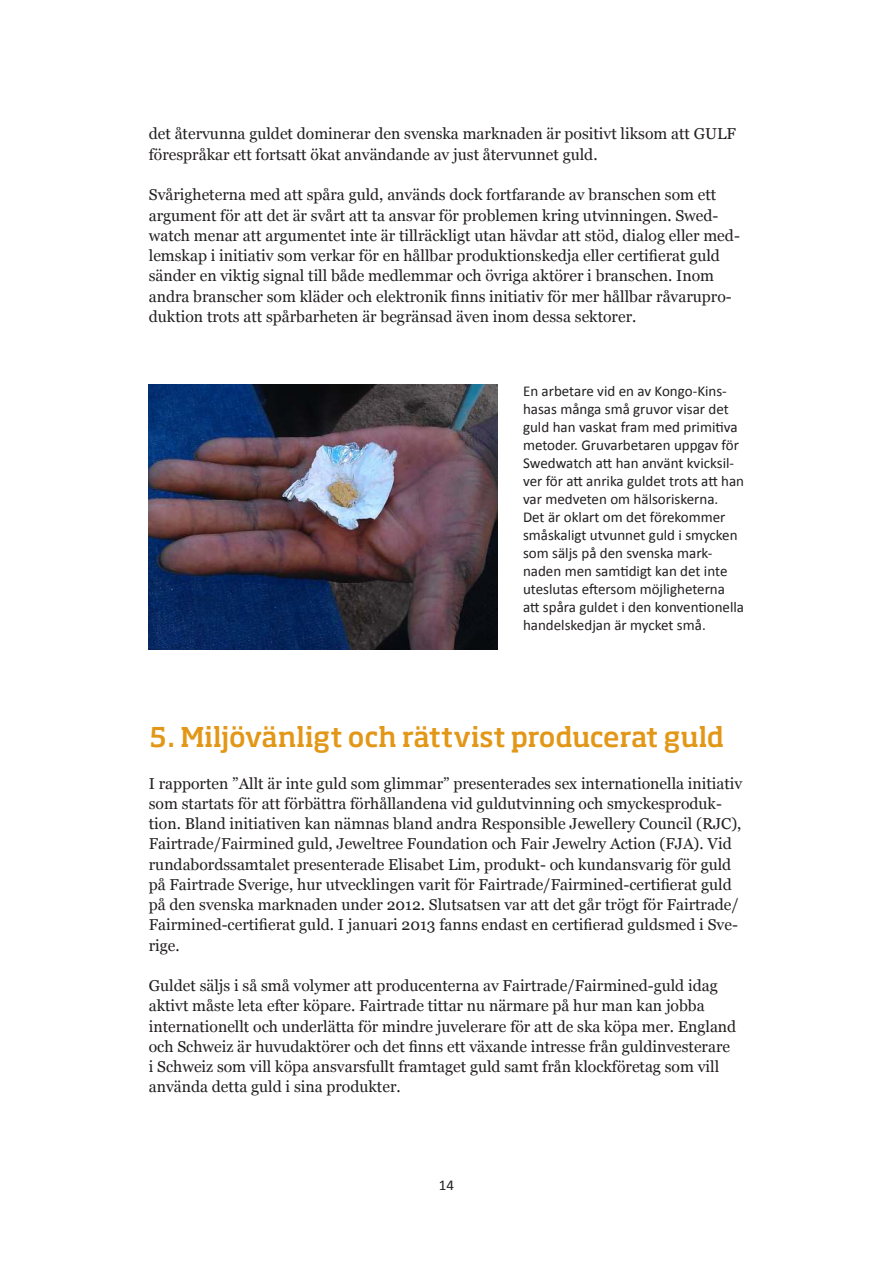
<style>
.page{position:relative;width:893px;height:1263px;background:#fff}
.page>*{position:absolute;margin:0;border:0;box-sizing:border-box;transform-origin:0 0}
.t1{font:500 27px "Soho Std";letter-spacing:-.005em;color:#e29717}
.t2{font:15.75px/20.2px "Georgia";color:#221f1f}
.t3{font:15px/18px "Calibri";color:#221f1f}
</style>
<div class="page">
<img style="left:149px;top:384px;width:349px;height:265px">
<p class="t2" style="left:149px;top:124px;width:589px">det återvunna guldet dominerar den svenska marknaden är positivt liksom att GULF förespråkar ett fortsatt ökat användande av just återvunnet guld.</p>
<p class="t2" style="left:149px;top:185px;width:593px">Svårigheterna med att spåra guld, används dock fortfarande av branschen som ett argument för att det är svårt att ta ansvar för problemen kring utvinningen. Swed&shy;watch menar att argumentet inte är tillräckligt utan hävdar att stöd, dialog eller med&shy;lemskap i initiativ som verkar för en hållbar produktionskedja eller certifierat guld sänder en viktig signal till både medlemmar och övriga aktörer i branschen. Inom andra branscher som kläder och elektronik finns initiativ för mer hållbar råvarupro&shy;duktion trots att spårbarheten är begränsad även inom dessa sektorer.</p>
<p class="t3" style="left:523px;top:382px;width:223px">En arbetare vid en av Kongo-Kins&shy;hasas många små gruvor visar det guld han vaskat fram med primitiva metoder. Gruvarbetaren uppgav för Swedwatch att han använt kvicksil&shy;ver för att anrika guldet trots att han var medveten om hälsoriskerna.<br>Det är oklart om det förekommer småskaligt utvunnet guld i smycken som säljs på den svenska mark&shy;naden men samtidigt kan det inte uteslutas eftersom möjligheterna att spåra guldet i den konventionella handelskedjan är mycket små.</p>
<h1 class="t1" style="left:149px;top:724px;width:577px">5. Miljövänligt och rättvist producerat guld</h1>
<p class="t2" style="left:149px;top:773px;width:595px">I rapporten ”Allt är inte guld som glimmar” presenterades sex internationella initiativ som startats för att förbättra förhållandena vid guldutvinning och smyckesproduk&shy;tion. Bland initiativen kan nämnas bland andra Responsible Jewellery Council (RJC), Fairtrade/Fairmined guld, Jeweltree Foundation och Fair Jewelry Action (FJA). Vid rundabordssamtalet presenterade Elisabet Lim, produkt- och kundansvarig för guld på Fairtrade Sverige, hur utvecklingen varit för Fairtrade/Fairmined-certifierat guld på den svenska marknaden under 2012. Slutsatsen var att det går trögt för Fairtrade/ Fairmined-certifierat guld. I januari 2013 fanns endast en certifierad guldsmed i Sve&shy;rige.</p>
<p class="t2" style="left:149px;top:975px;width:589px">Guldet säljs i så små volymer att producenterna av Fairtrade/Fairmined-guld idag aktivt måste leta efter köpare. Fairtrade tittar nu närmare på hur man kan jobba internationellt och underlätta för mindre juvelerare för att de ska köpa mer. England och Schweiz är huvudaktörer och det finns ett växande intresse från guldinvesterare i Schweiz som vill köpa ansvarsfullt framtaget guld samt från klockföretag som vill använda detta guld i sina produkter.</p>
<p class="t3" style="left:439px;top:1176px;width:17px">14</p>
</div>
